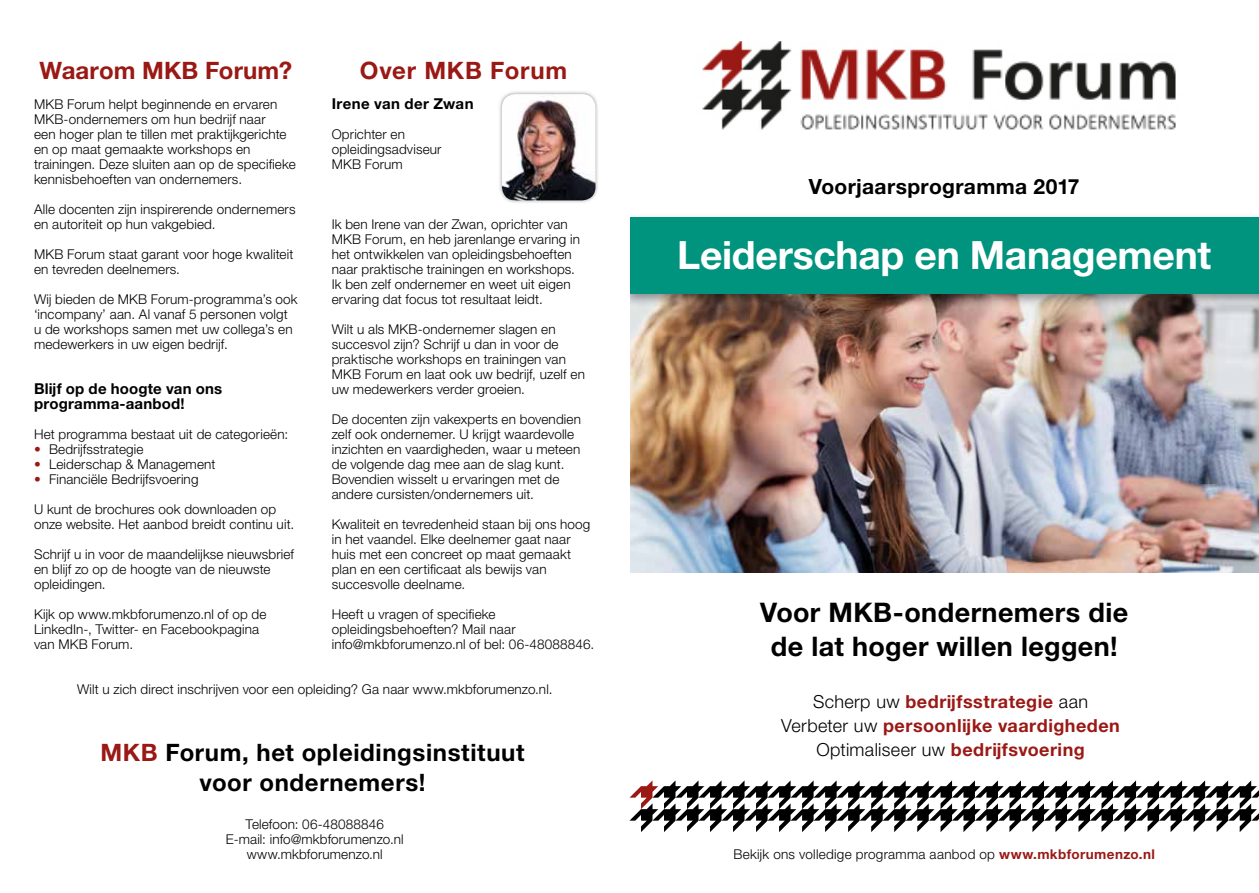
<style>
.page{position:relative;width:1259px;height:893px;background:#fff}
.page>*{position:absolute;margin:0;border:0;box-sizing:border-box;transform-origin:0 0}
.t1{font:700 39px "Helvetica Neue LT Pro";letter-spacing:-.005em;color:#fff}
.t2{font:700 27px/33.8px "Helvetica Neue LT Pro";letter-spacing:.015em;color:#000;text-align:center}
.t3{font:700 24px/30px "Helvetica Neue LT Pro";letter-spacing:.025em;color:#000;text-align:center}
.t4{font:700 24px "Helvetica Neue LT Pro";letter-spacing:.01em;color:#9a1915}
.t5{font:700 24px "Helvetica Neue LT Pro";letter-spacing:.035em;color:#9a1915}
.t6{font:700 21px "Helvetica Neue LT Pro";letter-spacing:.015em;color:#000}
.t7{font:700 18px/24px "Helvetica Neue LT Pro";letter-spacing:.025em;color:#9a1915;text-align:center}
.t8{font:700 15px/15px "Helvetica Neue LT Pro";letter-spacing:.015em;color:#000}
.t9{font:300 13.5px/15px "Helvetica Neue LT Pro";letter-spacing:.01em;color:#000}
.s1{color:#9a1915}
.s2{font-weight:300;color:#000}
.s3{font-weight:700;color:#9a1915}
</style>
<div class="page">
<img style="left:630px;top:307px;width:629px;height:266px">
<img style="left:702px;top:42px;width:474px;height:88px">
<svg style="left:629px;top:780px;width:630px;height:52px"></svg>
<div style="left:620px;top:213px;width:639px;height:94px;background:#000;opacity:.39"></div>
<div style="left:629px;top:218px;width:630px;height:76px;background:#00937d"></div>
<div style="left:612px;top:161px;width:17px;height:442px;background:#fff"></div>
<div style="left:498px;top:90px;width:101px;height:114px;background:#000;opacity:.39"></div>
<img style="left:502px;top:94px;width:93px;height:106px">
<h3 class="t4" style="left:40px;top:56px;width:254px">Waarom MKB Forum?</h3>
<p class="t9" style="left:34px;top:96px;width:263px">MKB Forum helpt beginnende en ervaren MKB-ondernemers om hun bedrijf naar<br>een hoger plan te tillen met praktijkgerichte en op maat gemaakte workshops en trainingen. Deze sluiten aan op de specifieke kennisbehoeften van ondernemers.</p>
<p class="t9" style="left:34px;top:201px;width:263px">Alle docenten zijn inspirerende ondernemers en autoriteit op hun vakgebied.</p>
<p class="t9" style="left:34px;top:246px;width:261px">MKB Forum staat garant voor hoge kwaliteit en tevreden deelnemers.</p>
<p class="t9" style="left:34px;top:291px;width:265px">Wij bieden de MKB Forum-programma’s ook ‘incompany’ aan. Al vanaf 5 personen volgt u de workshops samen met uw collega’s en medewerkers in uw eigen bedrijf.</p>
<p class="t8" style="left:34px;top:381px;width:190px">Blijf op de hoogte van ons programma-aanbod!</p>
<p class="t9" style="left:34px;top:426px;width:256px">Het programma bestaat uit de categorieën:</p>
<p class="t9" style="left:34px;top:441px;width:111px"><span class="s1">•</span> Bedrijfsstrategie</p>
<p class="t9" style="left:34px;top:456px;width:183px"><span class="s1">•</span> Leiderschap &amp; Management</p>
<p class="t9" style="left:34px;top:471px;width:166px"><span class="s1">•</span> Financiële Bedrijfsvoering</p>
<p class="t9" style="left:34px;top:501px;width:262px">U kunt de brochures ook downloaden op onze website. Het aanbod breidt continu uit.</p>
<p class="t9" style="left:34px;top:546px;width:261px">Schrijf u in voor de maandelijkse nieuwsbrief en blijf zo op de hoogte van de nieuwste opleidingen.</p>
<p class="t9" style="left:34px;top:606px;width:234px">Kijk op www.mkbforumenzo.nl of op de<br>LinkedIn-, Twitter- en Facebookpagina van MKB Forum.</p>
<h3 class="t5" style="left:360px;top:56px;width:209px">Over MKB Forum</h3>
<p class="t8" style="left:332px;top:96px;width:143px">Irene van der Zwan</p>
<p class="t9" style="left:332px;top:126px;width:111px">Oprichter en opleidingsadviseur<br>MKB Forum</p>
<p class="t9" style="left:332px;top:216px;width:250px">Ik ben Irene van der Zwan, oprichter van MKB Forum, en heb jarenlange ervaring in het ontwikkelen van opleidingsbehoeften naar praktische trainingen en workshops.<br>Ik ben zelf ondernemer en weet uit eigen ervaring dat focus tot resultaat leidt.</p>
<p class="t9" style="left:332px;top:321px;width:255px">Wilt u als MKB-ondernemer slagen en succesvol zijn? Schrijf u dan in voor de praktische workshops en trainingen van MKB Forum en laat ook uw bedrijf, uzelf en uw medewerkers verder groeien.</p>
<p class="t9" style="left:332px;top:411px;width:251px">De docenten zijn vakexperts en bovendien zelf ook ondernemer. U krijgt waardevolle inzichten en vaardigheden, waar u meteen de volgende dag mee aan de slag kunt.<br>Bovendien wisselt u ervaringen met de andere cursisten/ondernemers uit.</p>
<p class="t9" style="left:332px;top:516px;width:260px">Kwaliteit en tevredenheid staan bij ons hoog in het vaandel. Elke deelnemer gaat naar huis met een concreet op maat gemaakt plan en een certificaat als bewijs van succesvolle deelname.</p>
<p class="t9" style="left:332px;top:606px;width:264px">Heeft u vragen of specifieke opleidingsbehoeften? Mail naar info@mkbforumenzo.nl of bel: 06-48088846.</p>
<p class="t9" style="left:77px;top:681px;width:477px">Wilt u zich direct inschrijven voor een opleiding? Ga naar www.mkbforumenzo.nl.</p>
<h3 class="t3" style="left:101px;top:736px;width:425px"><span class="s1">MKB</span> Forum, het opleidingsinstituut voor ondernemers!</h3>
<p class="t9" style="left:226px;top:816px;width:179px;text-align:center">Telefoon: 06-48088846<br>E-mail: info@mkbforumenzo.nl www.mkbforumenzo.nl</p>
<h3 class="t6" style="left:809px;top:173px;width:272px">Voorjaarsprogramma 2017</h3>
<h1 class="t1" style="left:677px;top:231px;width:535px">Leiderschap en Management</h1>
<h2 class="t2" style="left:760px;top:595px;width:370px">Voor MKB-ondernemers die de lat hoger willen leggen!</h2>
<h3 class="t7" style="left:781px;top:689px;width:340px"><span class="s2">Scherp uw</span> bedrijfsstrategie <span class="s2">aan<br>Verbeter uw</span> persoonlijke vaardigheden<br><span class="s2">Optimaliseer uw</span> bedrijfsvoering</h3>
<p class="t9" style="left:733px;top:846px;width:423px">Bekijk ons volledige programma aanbod op <span class="s3">www.mkbforumenzo.nl</span></p>
</div>
